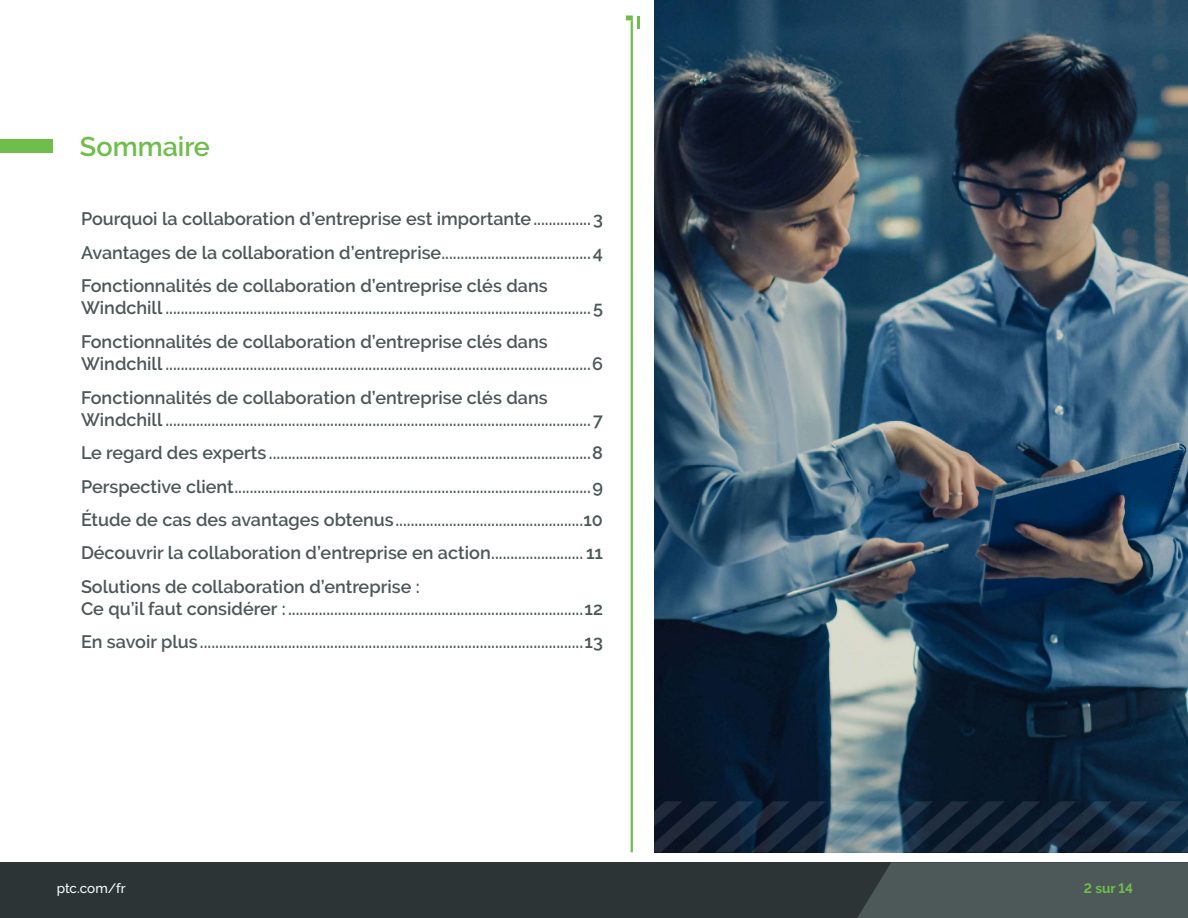
<style>
.page{position:relative;width:1188px;height:918px;background:#fff}
.page>*{position:absolute;margin:0;border:0;box-sizing:border-box;transform-origin:0 0}
.t1{font:600 27px "PTC Raleway";color:#6ebe4b}
.t2{font:600 18px/33.3px "Raleway";color:#4c5758}
.t3{font:500 13.5px "PTC Raleway";letter-spacing:-.005em;color:#fff}
.t4{font:700 13.5px "PTC Raleway";color:#6ebe4b}
</style>
<div class="page">
<div style="left:0;top:139px;width:53px;height:14px;background:#6ebe4b"></div>
<img style="left:625px;top:15px;width:563px;height:837px">
<div style="left:0;top:862px;width:1188px;height:56px;background:#2c3435"></div>
<div style="left:857px;top:862px;width:331px;height:56px;background:#4d5859"></div>
<h1 class="t1" style="left:80px;top:131px;width:132px">Sommaire</h1>
<p class="t2" style="left:81px;top:202px;width:523px;text-align:justify">Pourquoi la collaboration d’entreprise est importante...............3<br>Avantages de la collaboration d’entreprise.......................................4<br>Fonctionnalités de collaboration d’entreprise clés dans</p>
<p class="t2" style="left:81px;top:292px;width:523px">Windchill ...............................................................................................................5<br>Fonctionnalités de collaboration d’entreprise clés dans</p>
<p class="t2" style="left:81px;top:347px;width:523px">Windchill ...............................................................................................................6<br>Fonctionnalités de collaboration d’entreprise clés dans</p>
<p class="t2" style="left:81px;top:403px;width:524px;text-align:justify">Windchill ...............................................................................................................7<br>Le regard des experts ....................................................................................8<br>Perspective client.............................................................................................9<br>Étude de cas des avantages obtenus.................................................10<br>Découvrir la collaboration d’entreprise en action........................ 11<br>Solutions de collaboration d’entreprise :</p>
<p class="t2" style="left:81px;top:592px;width:524px">Ce qu’il faut considérer : .............................................................................12<br>En savoir plus....................................................................................................13</p>
<p class="t3" style="left:57px;top:881px;width:71px">ptc.com/fr</p>
<p class="t4" style="left:1084px;top:881px;width:50px">2 sur 14</p>
</div>
